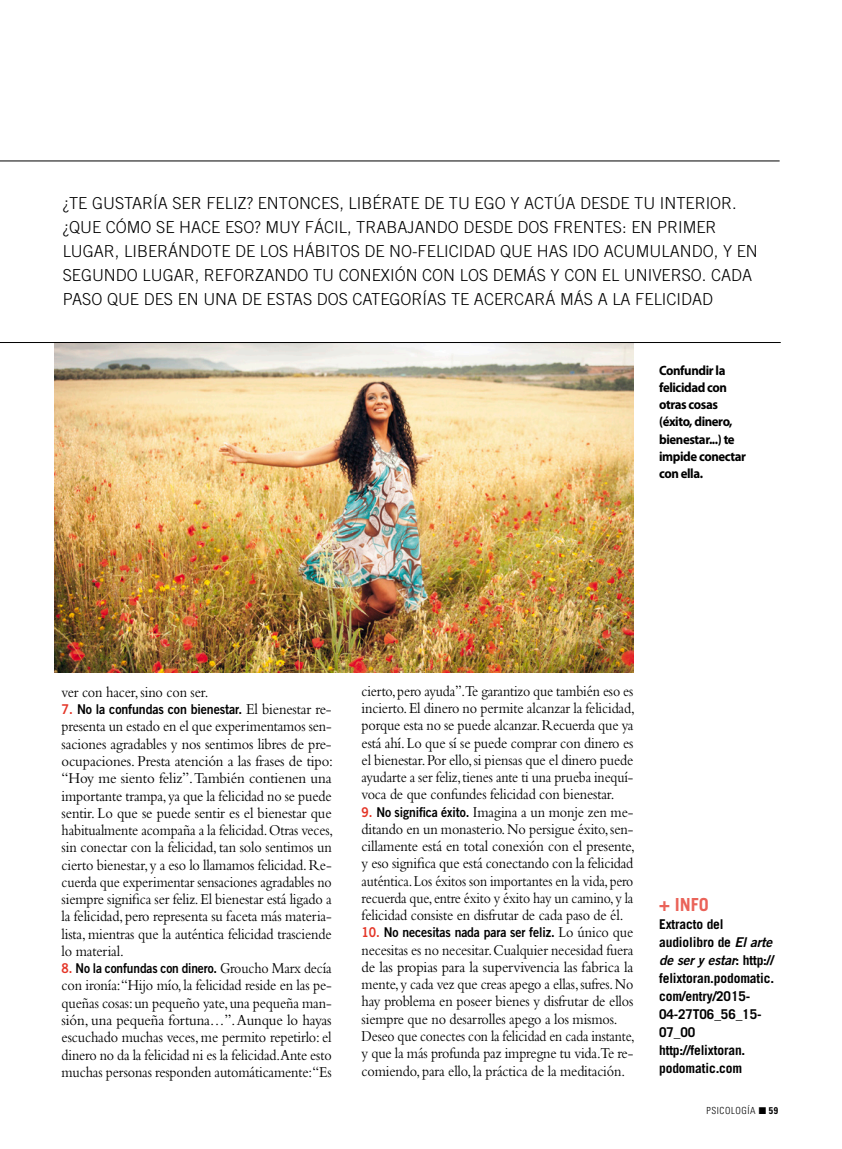
<style>
.page{position:relative;width:842px;height:1149px;background:#fff}
.page>*{position:absolute;margin:0;border:0;box-sizing:border-box;transform-origin:0 0}
.t1{font:700 18px "Trade Gothic";color:#ea6359}
.t2{font:300 16.5px/24px "Trade Gothic";color:#000}
.t3{font:15.75px/17.2px "Bembo";letter-spacing:-.01em;color:#000;text-align:justify;scale:.9 1}
.t4{font:15.75px/17.2px "Bembo";letter-spacing:-.01em;color:#000;text-align:justify;scale:.89 1}
.t5{font:15.75px/17.2px "Bembo";letter-spacing:-.01em;color:#000;text-align:justify;scale:.88 1}
.t6{font:700 13.5px/18px "Trade Gothic";letter-spacing:-.01em;color:#000}
.t7{font:700 13.5px/17.2px "Myriad Pro";letter-spacing:-.03em;color:#000;scale:.95 1}
.t8{font:13.5px "Trade Gothic Bold Two";letter-spacing:-.01em;color:#000;scale:.92 1}
.t9{font:13.5px "Trade Gothic Bold Two";letter-spacing:-.01em;color:#000;scale:.88 1}
.t10{font:13.5px "Trade Gothic Bold Two";letter-spacing:-.01em;color:#000;scale:.9 1}
.t11{font:italic 13.5px "Trade Gothic Bold Two";letter-spacing:-.01em;color:#000}
.t12{font:300 condensed 9.75px "Univers";letter-spacing:.06em;color:#000}
.s1{color:#e43527}
.s2{font-family:"Bembo";font-size:15.75px}
.s3{font-family:"Trade Gothic Bold Two";font-size:13.5px;color:#e43527}
.s4{font-family:"Trade Gothic Bold Two";font-size:13.5px}
.s5{font-family:"Trade Gothic Bold Two";font-weight:400;font-style:italic}
.s6{font-family:"Trade Gothic";font-weight:700;font-style:normal}
.s7{font-weight:700}
</style>
<div class="page">
<img style="left:54px;top:343px;width:580px;height:329px">
<hr style="left:0;top:342px;width:781px;height:1px;background:#000">
<hr style="left:0;top:160px;width:780px;height:1px;background:#000">
<p class="t2" style="left:63px;top:190px;width:216px">¿TE GUSTARÍA SER FELIZ? ENTONC</p>
<p class="t2" style="left:321px;top:190px;width:384px">ES, LI BÉRATE DE TU EGO Y ACTÚA DESDE TU INTERIOR</p>
<p class="t2" style="left:732px;top:190px;width:6px">.</p>
<p class="t2" style="left:63px;top:214px;width:252px">¿QUE CÓMO SE HACE ESO? MUY FÁCIL</p>
<p class="t2" style="left:347px;top:214px;width:366px">, TRABAJAN DO DESDE DOS FR ENTES: EN PRI MER</p>
<p class="t2" style="left:63px;top:238px;width:106px">LUGAR, LI BERÁN</p>
<p class="t2" style="left:190px;top:238px;width:253px">DOTE DE LOS HÁBITOS DE NO-FELICI</p>
<p class="t2" style="left:463px;top:238px;width:293px">DAD QUE HAS I DO ACUMULAN DO, Y EN</p>
<p class="t2" style="left:63px;top:262px;width:172px">SEGUN DO LUGAR, REFOR</p>
<p class="t2" style="left:255px;top:262px;width:95px">ZANDO TU CON</p>
<p class="t2" style="left:372px;top:262px;width:62px">EXIÓN CON</p>
<p class="t2" style="left:460px;top:262px;width:116px">LOS DEMÁS Y CON</p>
<p class="t2" style="left:63px;top:262px;width:691px;text-indent:539px">EL UNIVERSO . CADA<br>PASO QUE DES EN UNA DE ESTAS DOS CAT EGOR ÍAS T E ACERCARÁ MÁS A LA FELICI</p>
<p class="t2" style="left:681px;top:287px;width:34px">DAD</p>
<p class="t7" style="left:659px;top:361px;width:93px">Confundir la felicidad con otras cosas (éxito, dinero, bienestar...) te impide conectar con ella.</p>
<p class="t3" style="left:62px;top:683px;width:165px">ver con hacer, sino con ser.</p>
<p class="t8" style="left:62px;top:700px;width:295px"><span class="s1">7.</span> N o la confundas con bienestar. <span class="s2">El bienestar re-</span></p>
<p class="t4" style="left:62px;top:717px;width:306px">presenta un estado en el que experimentamos sen&shy;saciones agradables y nos sentimos libres de pre&shy;ocupaciones. Presta atención a las frases de tipo: “Hoy me siento feliz”.También contienen una importante trampa, ya que la felicidad no se puede sentir. Lo que se puede sentir es el bienestar que habitualmente acompaña a la felicidad. Otras veces, sin conectar con la felicidad, tan solo sentimos un cierto bienestar, y a eso lo llamamos felicidad. Re&shy;cuerda que experimentar sensaciones agradables no siempre significa ser feliz. El bienestar está ligado a la felicidad, pero representa su faceta más materia&shy;lista, mientras que la auténtica felicidad trasciende lo material.</p>
<p class="t9" style="left:62px;top:959px;width:308px"><span class="s1">8.</span> No la confundas con dinero. <span class="s2">Groucho Marx decía</span></p>
<p class="t3" style="left:62px;top:976px;width:302px">con ironía:“Hijo mío, la felicidad reside en las pe&shy;queñas cosas: un pequeño yate, una pequeña man&shy;sión, una pequeña fortuna…”. Aunque lo hayas escuchado muchas veces, me permito repetirlo: el dinero no da la felicidad ni es la felicidad.Ante esto muchas personas responden automáticamente:“Es</p>
<p class="t5" style="left:362px;top:681px;width:312px">cierto, pero ayuda”.Te garantizo que también eso es incierto. El dinero no permite alcanzar la felicidad, porque esta no se puede alcanzar. Recuerda que ya está ahí. Lo que sí se puede comprar con dinero es el bienestar. Por ello, si piensas que el dinero puede ayudarte a ser feliz, tienes ante ti una prueba inequí&shy;voca de que confundes felicidad con bienestar.</p>
<p class="t3" style="left:362px;top:802px;width:305px"><span class="s3">9.</span> <span class="s4">N o significa éxito.</span> Imagina a un monje zen me&shy;ditando en un monasterio. No persigue éxito, sen&shy;cillamente está en total conexión con el presente, y eso significa que está conectando con la felicidad auténtica. Los éxitos son importantes en la vida, pero recuerda que, entre éxito y éxito hay un camino, y la felicidad consiste en disfrutar de cada paso de él.</p>
<p class="t10" style="left:362px;top:923px;width:303px"><span class="s1">10.</span> No necesitas nada para ser feliz. <span class="s2">Lo único que</span></p>
<p class="t3" style="left:362px;top:940px;width:305px;text-align:left">necesitas es no necesitar. Cualquier necesidad fuera de las propias para la supervivencia las fabrica la mente, y cada vez que creas apego a ellas, sufres. No hay problema en poseer bienes y disfrutar de ellos siempre que no desarrolles apego a los mismos.<br>Deseo que conectes con la felicidad en cada instante, y que la más profunda paz impregne tu vida.Te re&shy;comiendo, para ello, la práctica de la meditación.</p>
<p class="t1" style="left:659px;top:893px;width:51px">+ INFO</p>
<p class="t6" style="left:659px;top:914px;width:115px">Extracto del audiolibro de <span class="s5">El arte</span></p>
<p class="t11" style="left:659px;top:951px;width:117px">de ser y estar<span class="s6">: http://</span></p>
<p class="t6" style="left:659px;top:968px;width:117px">felixtoran.podomatic. com/entry/2015-<br>04-27T06_56_15-<br>07_00 http://felixtoran. podomatic.com</p>
<p class="t12" style="left:706px;top:1104px;width:73px">PSICOLOGÍA ■ <span class="s7">59</span></p>
</div>
